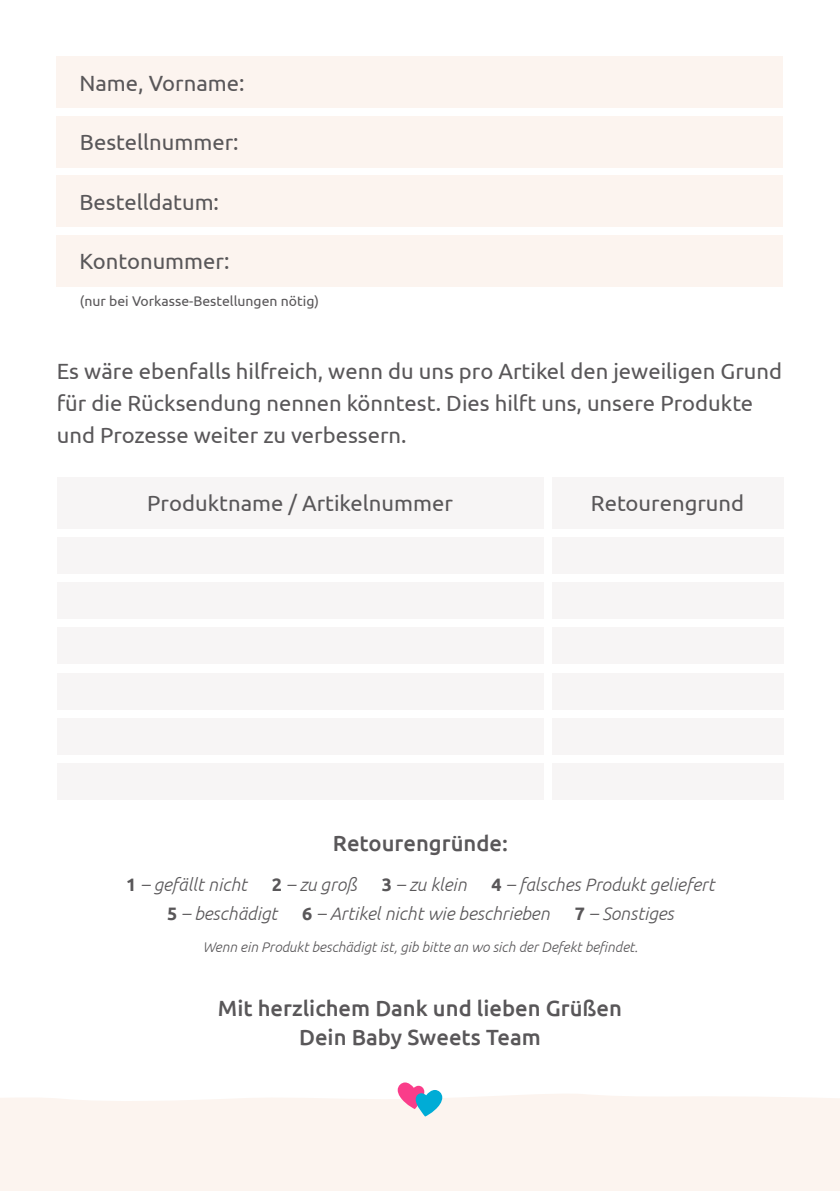
<style>
.page{position:relative;width:840px;height:1191px;background:#fff}
.page>*{position:absolute;margin:0;border:0;box-sizing:border-box;transform-origin:0 0}
.t1{font:22px/32px "Ubuntu";color:#595759}
.t2{font:500 22px "Ubuntu";color:#595759}
.t3{font:italic 300 18px "Ubuntu";color:#595759}
.t4{font:italic 300 14px "Ubuntu";color:#595759}
.t5{font:14px "Ubuntu";color:#595759}
.s1{font-weight:700;font-style:normal}
</style>
<div class="page">
<div style="left:0;top:1094px;width:839px;height:97px;background:#fcf4ef"></div>
<div style="left:57px;top:57px;width:725px;height:51px;background:#fcf4ef"></div>
<div style="left:57px;top:116px;width:725px;height:51px;background:#fcf4ef"></div>
<div style="left:57px;top:176px;width:725px;height:51px;background:#fcf4ef"></div>
<div style="left:57px;top:235px;width:725px;height:51px;background:#fcf4ef"></div>
<div style="left:551px;top:477px;width:231px;height:51px;background:#f7f5f5"></div>
<div style="left:57px;top:477px;width:486px;height:51px;background:#f7f5f5"></div>
<div style="left:57px;top:536px;width:486px;height:37px;background:#f7f5f5"></div>
<div style="left:57px;top:672px;width:486px;height:37px;background:#f7f5f5"></div>
<div style="left:57px;top:582px;width:486px;height:37px;background:#f7f5f5"></div>
<div style="left:57px;top:718px;width:486px;height:37px;background:#f7f5f5"></div>
<div style="left:57px;top:627px;width:486px;height:37px;background:#f7f5f5"></div>
<div style="left:57px;top:763px;width:486px;height:37px;background:#f7f5f5"></div>
<div style="left:551px;top:536px;width:231px;height:37px;background:#f7f5f5"></div>
<div style="left:551px;top:672px;width:231px;height:37px;background:#f7f5f5"></div>
<div style="left:551px;top:582px;width:231px;height:37px;background:#f7f5f5"></div>
<div style="left:551px;top:718px;width:231px;height:37px;background:#f7f5f5"></div>
<div style="left:551px;top:627px;width:231px;height:37px;background:#f7f5f5"></div>
<div style="left:551px;top:763px;width:231px;height:37px;background:#f7f5f5"></div>
<svg style="left:397px;top:1082px;width:45px;height:34px"></svg>
<p class="t1" style="left:79px;top:66px;width:166px">Name, Vorname:</p>
<p class="t1" style="left:80px;top:126px;width:160px">Bestellnummer:</p>
<p class="t1" style="left:79px;top:185px;width:141px">Bestelldatum:</p>
<p class="t1" style="left:79px;top:245px;width:151px">Kontonummer:</p>
<p class="t5" style="left:80px;top:292px;width:240px">(nur bei Vorkasse-Bestellungen nötig)</p>
<p class="t1" style="left:57px;top:354px;width:726px">Es wäre ebenfalls hilfreich, wenn du uns pro Artikel den jeweiligen Grund für die Rücksendung nennen könntest. Dies hilft uns, unsere Produkte und Prozesse weiter zu verbessern.</p>
<p class="t1" style="left:147px;top:486px;width:307px">Produktname / Artikelnummer</p>
<p class="t1" style="left:590px;top:486px;width:155px">Retourengrund</p>
<p class="t2" style="left:333px;top:829px;width:176px">Retourengründe:</p>
<p class="t3" style="left:126px;top:874px;width:122px"><span class="s1">1</span> – gefällt nicht</p>
<p class="t3" style="left:272px;top:874px;width:86px"><span class="s1">2</span> – zu groß</p>
<p class="t3" style="left:381px;top:874px;width:86px"><span class="s1">3</span> – zu klein</p>
<p class="t3" style="left:491px;top:874px;width:224px"><span class="s1">4</span> – falsches Produkt geliefert</p>
<p class="t3" style="left:167px;top:903px;width:112px"><span class="s1">5</span> – beschädigt</p>
<p class="t3" style="left:302px;top:903px;width:249px"><span class="s1">6</span> – Artikel nicht wie beschrieben</p>
<p class="t3" style="left:574px;top:903px;width:101px"><span class="s1">7</span> – Sonstiges</p>
<p class="t4" style="left:203px;top:938px;width:436px">Wenn ein Produkt beschädigt ist, gib bitte an wo sich der Defekt befindet.</p>
<p class="t2" style="left:218px;top:994px;width:405px">Mit herzlichem Dank und lieben Grüßen</p>
<p class="t2" style="left:299px;top:1023px;width:243px">Dein Baby Sweets Team</p>
</div>
